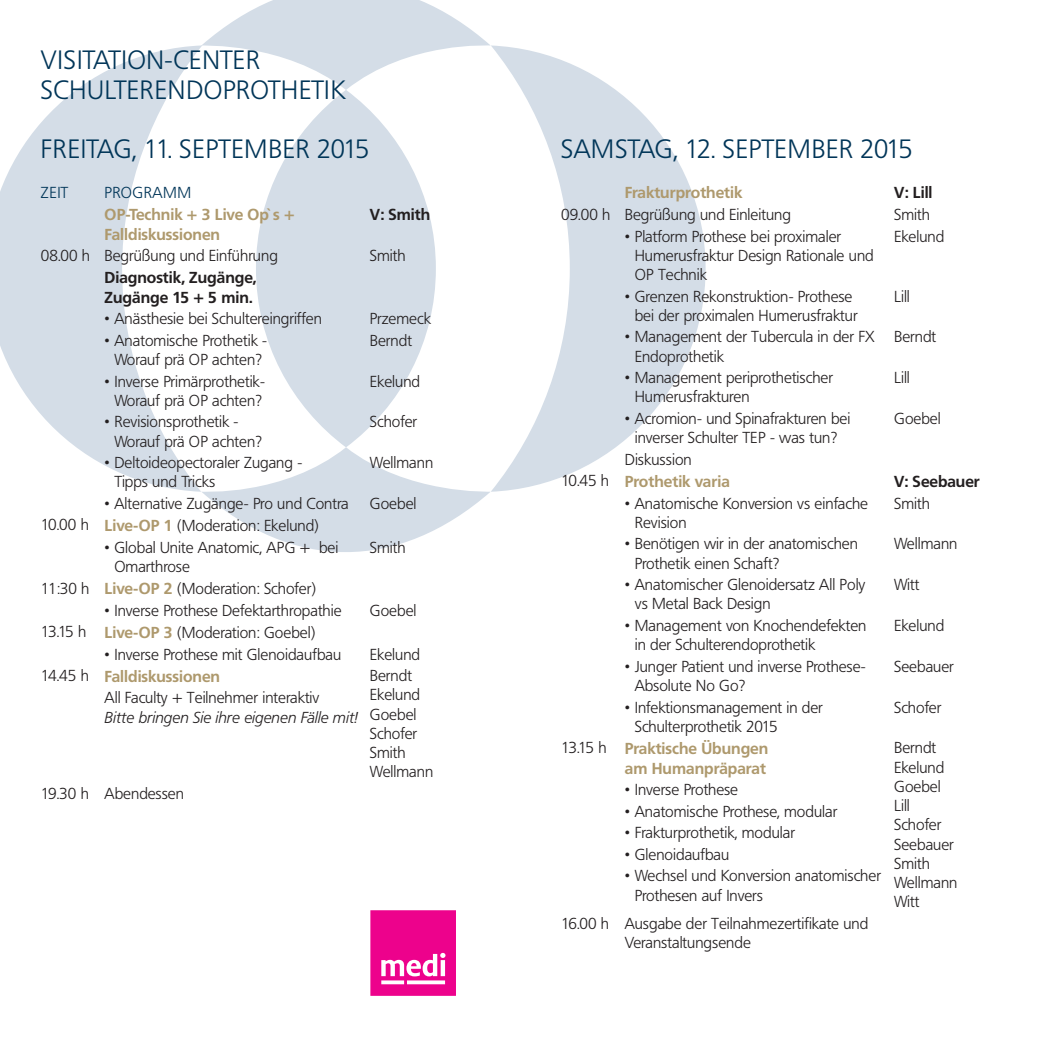
<style>
.page{position:relative;width:1042px;height:1042px;background:#fff}
.page>*{position:absolute;margin:0;border:0;box-sizing:border-box;transform-origin:0 0}
.t1{font:300 26.25px/29.8px "Frutiger BQ";letter-spacing:.02em;color:#003558}
.t2{font:300 15.75px/19.2px "Frutiger BQ";color:#231f20}
.t3{font:700 15.75px/19.6px "Frutiger BQ";color:#ae996d;text-align:right}
.t4{font:700 15.75px/19.2px "Frutiger BQ";color:#231f20}
.t5{font:italic 300 15.75px "Frutiger BQ";color:#231f20}
.t6{font:300 15.75px "Frutiger BQ";letter-spacing:.02em;color:#003558}
.s1{font-weight:700;color:#ae996d}
.s2{font-weight:300;color:#231f20}
</style>
<div class="page">
<svg style="left:0;top:0;width:705px;height:552px"></svg>
<svg style="left:370px;top:910px;width:86px;height:86px;background:#ef239b"></svg>
<h1 class="t1" style="left:41px;top:45px;width:306px">VISITATION-CENTER<br>SCHULTERENDOPROTHETIK</h1>
<h1 class="t1" style="left:41px;top:135px;width:330px">FREITAG, 11. SEPTEMBER 2015</h1>
<h1 class="t1" style="left:561px;top:135px;width:353px">SAMSTAG, 12. SEPTEMBER 2015</h1>
<p class="t3" style="left:625px;top:183px;width:119px">Frakturprothetik</p>
<p class="t4" style="left:894px;top:183px;width:40px">V: Lill</p>
<p class="t2" style="left:561px;top:205px;width:231px">09.00 h Begrüßung und Einleitung</p>
<p class="t2" style="left:894px;top:205px;width:37px">Smith</p>
<p class="t2" style="left:635px;top:227px;width:240px;text-indent:-10px">• Platform Prothese bei proximaler<br>Humerusfraktur Design Rationale und<br>OP Technik</p>
<p class="t2" style="left:894px;top:227px;width:52px">Ekelund</p>
<p class="t2" style="left:635px;top:287px;width:224px;text-indent:-10px">• Grenzen Rekonstruktion- Prothese bei der proximalen Humerusfraktur</p>
<p class="t2" style="left:894px;top:287px;width:17px">Lill</p>
<p class="t2" style="left:635px;top:327px;width:241px;text-indent:-10px">• Management der Tubercula in der FX<br>Endoprothetik</p>
<p class="t2" style="left:894px;top:327px;width:44px">Berndt</p>
<p class="t2" style="left:635px;top:368px;width:200px;text-indent:-10px">• Management periprothetischer<br>Humerusfrakturen</p>
<p class="t2" style="left:894px;top:368px;width:17px">Lill</p>
<p class="t2" style="left:625px;top:409px;width:227px;text-align:center">• Acromion- und Spinafrakturen bei inverser Schulter TEP - was tun?</p>
<p class="t2" style="left:894px;top:409px;width:48px">Goebel</p>
<p class="t2" style="left:561px;top:448px;width:170px;line-height:22.2px;text-indent:64px">Diskussion<br>10.45 h <span class="s1">Prothetik varia</span></p>
<p class="t6" style="left:41px;top:183px;width:29px">ZEIT</p>
<p class="t6" style="left:105px;top:183px;width:88px">PROGRAMM</p>
<p class="t3" style="left:105px;top:205px;width:191px;text-align:left">OP-Technik + 3 Live Op`s +<br>Falldiskussionen</p>
<p class="t4" style="left:370px;top:205px;width:62px">V: Smith</p>
<p class="t2" style="left:41px;top:246px;width:238px">08.00 h Begrüßung und Einführung</p>
<p class="t2" style="left:370px;top:246px;width:37px">Smith</p>
<p class="t4" style="left:105px;top:268px;width:153px">Diagnostik, Zugänge,<br>Zugänge 15 + 5 min.</p>
<p class="t2" style="left:105px;top:309px;width:219px">• Anästhesie bei Schultereingriffen</p>
<p class="t2" style="left:370px;top:309px;width:63px">Przemeck</p>
<p class="t2" style="left:105px;top:331px;width:164px;text-align:center">• Anatomische Prothetik -<br>Worauf prä OP achten?</p>
<p class="t2" style="left:370px;top:331px;width:44px">Berndt</p>
<p class="t2" style="left:105px;top:372px;width:162px;text-align:center">• Inverse Primärprothetik-<br>Worauf prä OP achten?</p>
<p class="t2" style="left:370px;top:372px;width:52px">Ekelund</p>
<p class="t2" style="left:114px;top:412px;width:149px;text-indent:-10px">• Revisionsprothetik -<br>Worauf prä OP achten?</p>
<p class="t2" style="left:370px;top:412px;width:49px">Schofer</p>
<p class="t2" style="left:114px;top:453px;width:189px;text-indent:-10px">• Deltoideopectoraler Zugang -<br>Tipps und Tricks</p>
<p class="t2" style="left:370px;top:453px;width:65px">Wellmann</p>
<p class="t2" style="left:105px;top:494px;width:246px">• Alternative Zugänge- Pro und Contra</p>
<p class="t2" style="left:370px;top:494px;width:48px">Goebel</p>
<p class="t2" style="left:41px;top:516px;width:279px">10.00 h <span class="s1">Live-OP 1</span> (Moderation: Ekelund)</p>
<p class="t2" style="left:114px;top:538px;width:225px;text-indent:-10px">• Global Unite Anatomic, APG + bei<br>Omarthrose</p>
<p class="t2" style="left:370px;top:538px;width:37px">Smith</p>
<p class="t2" style="left:41px;top:579px;width:276px">11:30 h <span class="s1">Live-OP 2</span> (Moderation: Schofer)</p>
<p class="t2" style="left:105px;top:601px;width:239px">• Inverse Prothese Defektarthropathie</p>
<p class="t2" style="left:370px;top:601px;width:48px">Goebel</p>
<p class="t2" style="left:41px;top:623px;width:276px">13.15 h <span class="s1">Live-OP 3</span> (Moderation: Goebel)</p>
<p class="t2" style="left:105px;top:645px;width:238px">• Inverse Prothese mit Glenoidaufbau</p>
<p class="t2" style="left:370px;top:645px;width:52px">Ekelund</p>
<p class="t3" style="left:41px;top:667px;width:181px"><span class="s2">14.45 h</span> Falldiskussionen</p>
<p class="t2" style="left:370px;top:666px;width:65px">Berndt<br>Ekelund<br>Goebel<br>Schofer<br>Smith<br>Wellmann</p>
<p class="t4" style="left:894px;top:472px;width:87px">V: Seebauer</p>
<p class="t2" style="left:635px;top:494px;width:235px;text-indent:-10px">• Anatomische Konversion vs einfache<br>Revision</p>
<p class="t2" style="left:894px;top:494px;width:37px">Smith</p>
<p class="t2" style="left:635px;top:534px;width:225px;text-indent:-10px">• Benötigen wir in der anatomischen<br>Prothetik einen Schaft?</p>
<p class="t2" style="left:894px;top:534px;width:65px">Wellmann</p>
<p class="t2" style="left:635px;top:575px;width:232px;text-indent:-10px">• Anatomischer Glenoidersatz All Poly vs Metal Back Design</p>
<p class="t2" style="left:894px;top:575px;width:27px">Witt</p>
<p class="t2" style="left:635px;top:616px;width:233px;text-indent:-10px">• Management von Knochendefekten in der Schulterendoprothetik</p>
<p class="t2" style="left:894px;top:616px;width:52px">Ekelund</p>
<p class="t2" style="left:635px;top:657px;width:233px;text-indent:-10px">• Junger Patient und inverse Prothese-<br>Absolute No Go?</p>
<p class="t2" style="left:894px;top:657px;width:61px">Seebauer</p>
<p class="t2" style="left:635px;top:698px;width:190px;text-indent:-10px">• Infektionsmanagement in der<br>Schulterprothetik 2015</p>
<p class="t2" style="left:894px;top:698px;width:49px">Schofer</p>
<p class="t3" style="left:561px;top:739px;width:209px"><span class="s2">13.15 h</span> Praktische Übungen am Humanpräparat</p>
<p class="t2" style="left:894px;top:738px;width:65px">Berndt<br>Ekelund<br>Goebel<br>Lill<br>Schofer<br>Seebauer<br>Smith<br>Wellmann<br>Witt</p>
<p class="t2" style="left:105px;top:688px;width:216px">All Faculty + Teilnehmer interaktiv</p>
<p class="t5" style="left:105px;top:708px;width:254px">Bitte bringen Sie ihre eigenen Fälle mit!</p>
<p class="t2" style="left:625px;top:780px;width:115px">• Inverse Prothese</p>
<p class="t2" style="left:625px;top:802px;width:214px">• Anatomische Prothese, modular</p>
<p class="t2" style="left:625px;top:823px;width:172px">• Frakturprothetik, modular</p>
<p class="t2" style="left:625px;top:845px;width:106px">• Glenoidaufbau</p>
<p class="t2" style="left:635px;top:866px;width:248px;text-indent:-10px">• Wechsel und Konversion anatomischer<br>Prothesen auf Invers</p>
<p class="t2" style="left:625px;top:914px;width:245px;text-indent:-64px">16.00 h Ausgabe der Teilnahmezertifikate und<br>Veranstaltungsende</p>
<p class="t2" style="left:41px;top:784px;width:145px">19.30 h Abendessen</p>
</div>
